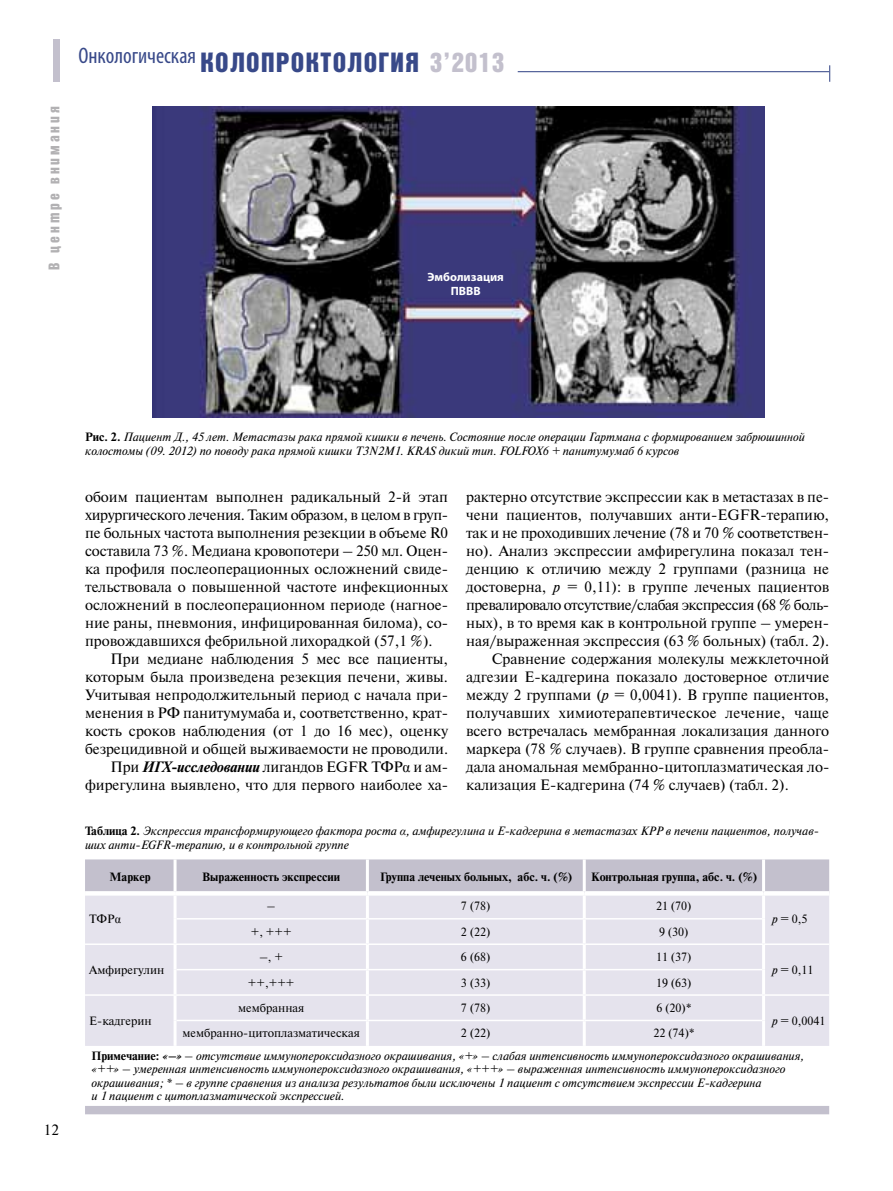
<style>
.page{position:relative;width:893px;height:1191px;background:#fff}
.page>*{position:absolute;margin:0;border:0;box-sizing:border-box;transform-origin:0 0}
.t1{font:27px "Bastion Kontrast Alt C";letter-spacing:.05em;color:#384989}
.t2{font:condensed 22.5px "Myriad Pro";color:#384989}
.t3{font:15px/18px "Newton C";color:#000}
.t4{font:15px "Newton C";letter-spacing:-.03em;color:#000}
.t5{font:15px "Bastion Kontrast Alt C";letter-spacing:.2em;color:#b2b1b3}
.t6{font:italic 12px/14.4px "Newton C";color:#000}
.t7{font:12px "Newton C";color:#000}
.t8{font:700 12px "Newton C";color:#000}
.t9{font:700 12px/13.5px "Myriad Pro";color:#fff;text-align:center}
.s1{color:#c3c0cd}
.s2{font-weight:700;font-style:normal}
.s3{font-weight:700;font-style:italic}
.s4{font-family:"Times New Roman"}
.s5{font-style:italic}
.s6{font-style:normal}
.s7{font-weight:700}
</style>
<div class="page">
<div style="left:53px;top:40px;width:7px;height:42px;background:#c3c0cd"></div>
<hr style="left:518px;top:71px;width:311px;height:1px;background:#384989">
<svg style="left:829px;top:65px;width:1px;height:17px"></svg>
<svg style="left:85px;top:859px;width:744px;height:255px"></svg>
<div style="left:85px;top:895px;width:744px;height:151px;background:#e5e3ed"></div>
<hr style="left:174px;top:859px;width:3px;height:32px;background:#fff">
<hr style="left:366px;top:859px;width:3px;height:32px;background:#fff">
<hr style="left:583px;top:859px;width:3px;height:32px;background:#fff">
<hr style="left:762px;top:859px;width:3px;height:32px;background:#fff">
<hr style="left:174px;top:895px;width:3px;height:23px;background:#fff">
<hr style="left:366px;top:895px;width:3px;height:23px;background:#fff">
<hr style="left:583px;top:895px;width:3px;height:23px;background:#fff">
<hr style="left:762px;top:895px;width:3px;height:23px;background:#fff">
<hr style="left:174px;top:918px;width:3px;height:25px;background:#fff">
<hr style="left:366px;top:919px;width:3px;height:24px;background:#fff">
<hr style="left:583px;top:919px;width:3px;height:24px;background:#fff">
<hr style="left:762px;top:918px;width:3px;height:25px;background:#fff">
<hr style="left:174px;top:945px;width:3px;height:24px;background:#fff">
<hr style="left:366px;top:945px;width:3px;height:24px;background:#fff">
<hr style="left:583px;top:945px;width:3px;height:24px;background:#fff">
<hr style="left:762px;top:945px;width:3px;height:24px;background:#fff">
<hr style="left:174px;top:969px;width:3px;height:25px;background:#fff">
<hr style="left:366px;top:970px;width:3px;height:24px;background:#fff">
<hr style="left:583px;top:970px;width:3px;height:24px;background:#fff">
<hr style="left:762px;top:969px;width:3px;height:25px;background:#fff">
<hr style="left:174px;top:995px;width:3px;height:25px;background:#fff">
<hr style="left:366px;top:995px;width:3px;height:24px;background:#fff">
<hr style="left:583px;top:995px;width:3px;height:24px;background:#fff">
<hr style="left:762px;top:995px;width:3px;height:25px;background:#fff">
<hr style="left:174px;top:1020px;width:3px;height:26px;background:#fff">
<hr style="left:366px;top:1021px;width:3px;height:25px;background:#fff">
<hr style="left:583px;top:1021px;width:3px;height:25px;background:#fff">
<hr style="left:762px;top:1020px;width:3px;height:26px;background:#fff">
<hr style="left:177px;top:918px;width:190px;height:1px;background:#fff">
<hr style="left:367px;top:918px;width:217px;height:1px;background:#fff">
<hr style="left:584px;top:918px;width:178px;height:1px;background:#fff">
<hr style="left:85px;top:943px;width:90px;height:2px;background:#fff">
<hr style="left:175px;top:943px;width:192px;height:2px;background:#fff">
<hr style="left:367px;top:943px;width:217px;height:2px;background:#fff">
<hr style="left:584px;top:943px;width:180px;height:2px;background:#fff">
<hr style="left:764px;top:943px;width:65px;height:2px;background:#fff">
<hr style="left:177px;top:969px;width:190px;height:1px;background:#fff">
<hr style="left:367px;top:969px;width:217px;height:1px;background:#fff">
<hr style="left:584px;top:969px;width:178px;height:1px;background:#fff">
<hr style="left:85px;top:994px;width:90px;height:1px;background:#fff">
<hr style="left:175px;top:994px;width:192px;height:1px;background:#fff">
<hr style="left:367px;top:994px;width:217px;height:1px;background:#fff">
<hr style="left:584px;top:994px;width:180px;height:1px;background:#fff">
<hr style="left:764px;top:994px;width:65px;height:1px;background:#fff">
<hr style="left:177px;top:1019px;width:190px;height:2px;background:#fff">
<hr style="left:367px;top:1019px;width:217px;height:2px;background:#fff">
<hr style="left:584px;top:1019px;width:178px;height:2px;background:#fff">
<hr style="left:85px;top:891px;width:90px;height:4px;background:#fff">
<hr style="left:175px;top:891px;width:192px;height:4px;background:#fff">
<hr style="left:367px;top:891px;width:217px;height:4px;background:#fff">
<hr style="left:584px;top:891px;width:180px;height:4px;background:#fff">
<hr style="left:764px;top:891px;width:65px;height:4px;background:#fff">
<img style="left:152px;top:106px;width:612px;height:311px">
<p class="t5" style="left:47px;top:269px;width:165px;rotate:-90deg">В центре внимания</p>
<h2 class="t2" style="left:78px;top:42px;width:119px">Онкологическая</h2>
<h1 class="t1" style="left:200px;top:48px;width:305px">КОЛОПРОКТОЛОГИЯ <span class="s1">3’2013</span></h1>
<p class="t9" style="left:428px;top:270px;width:78px">Эмболизация<br>ПВВВ</p>
<p class="t3" style="left:44px;top:1120px;width:16px">12</p>
<p class="t6" style="left:85px;top:430px;width:721px"><span class="s2">Рис. 2.</span> Пациент Д., 45 лет. Метастазы рака прямой кишки в печень. Состояние после операции Гартмана с формированием забрюшинной колостомы (09. 2012) по поводу рака прямой кишки T3N2M1. KRAS дикий тип. FOLFOX6 + панитумумаб 6 курсов</p>
<p class="t3" style="left:85px;top:488px;width:365px">обоим пациентам выполнен радикальный 2-й этап хирургического лечения. Таким образом, в целом в груп&shy;пе больных частота выполнения резекции в объеме R0 составила 73 %. Медиана кровопотери – 250 мл. Оцен&shy;ка профиля послеоперационных осложнений свиде&shy;тельствовала о повышенной частоте инфекционных осложнений в послеоперационном периоде (нагное&shy;ние раны, пневмония, инфицированная билома), со&shy;провождавшихся фебрильной лихорадкой (57,1 %).</p>
<p class="t3" style="left:85px;top:650px;width:365px;text-align:right">При медиане наблюдения 5 мес все пациенты, которым была произведена резекция печени, живы.<br>Учитывая непродолжительный период с начала при&shy;менения в РФ панитумумаба и, соответственно, крат&shy;кость сроков наблюдения (от 1 до 16 мес), оценку безрецидивной и общей выживаемости не проводили.<br>При <span class="s3">ИГХ-исследовании</span> лигандов EGFR ТФР<span class="s4">α</span> и ам&shy;фирегулина выявлено, что для первого наиболее ха-</p>
<p class="t3" style="left:466px;top:488px;width:365px">рактерно отсутствие экспрессии как в метастазах в пе-</p>
<p class="t3" style="left:466px;top:506px;width:365px">чени пациентов, получавших анти-EGFR-терапию,</p>
<p class="t3" style="left:466px;top:524px;width:365px">так и не проходивших лечение (78 и 70 % соответствен-</p>
<p class="t3" style="left:466px;top:542px;width:363px">но). Анализ экспрессии амфирегулина показал тен-</p>
<p class="t3" style="left:466px;top:560px;width:365px">денцию к отличию между 2 группами (разница не</p>
<p class="t3" style="left:466px;top:578px;width:365px">достоверна, <span class="s5">р</span> = 0,11): в группе леченых пациентов</p>
<p class="t4" style="left:466px;top:597px;width:363px">превалировало отсутствие/слабая экспрессия (68 % боль-</p>
<p class="t3" style="left:466px;top:614px;width:365px">ных), в то время как в контрольной группе – умерен-</p>
<p class="t3" style="left:466px;top:632px;width:365px">ная/выраженная экспрессия (63 % больных) (табл. 2).</p>
<p class="t3" style="left:492px;top:650px;width:339px">Сравнение содержания молекулы межклеточной</p>
<p class="t3" style="left:466px;top:668px;width:365px">адгезии Е-кадгерина показало достоверное отличие</p>
<p class="t3" style="left:466px;top:686px;width:365px">между 2 группами (<span class="s5">р</span> = 0,0041). В группе пациентов,</p>
<p class="t3" style="left:466px;top:704px;width:365px">получавших химиотерапевтическое лечение, чаще</p>
<p class="t3" style="left:466px;top:722px;width:365px">всего встречалась мембранная локализация данного</p>
<p class="t3" style="left:466px;top:740px;width:365px">маркера (78 % случаев). В группе сравнения преобла-</p>
<p class="t3" style="left:466px;top:758px;width:365px">дала аномальная мембранно-цитоплазматическая ло-</p>
<p class="t3" style="left:466px;top:776px;width:324px">кализация Е-кадгерина (74 % случаев) (табл. 2).</p>
<p class="t6" style="left:85px;top:823px;width:735px"><span class="s2">Таблица 2.</span> Экспрессия трансформирующего фактора роста <span class="s4">α</span>, амфирегулина и Е-кадгерина в метастазах КРР в печени пациентов, получав&shy;ших анти-EGFR-терапию, и в контрольной группе</p>
<p class="t8" style="left:110px;top:869px;width:43px">Маркер</p>
<p class="t8" style="left:202px;top:869px;width:140px">Выраженность экспрессии</p>
<p class="t8" style="left:380px;top:869px;width:193px">Группа леченых больных, абс. ч. (%)</p>
<p class="t8" style="left:591px;top:869px;width:167px">Контрольная группа, абс. ч. (%)</p>
<p class="t7" style="left:89px;top:912px;width:33px">ТФР<span class="s4">α</span></p>
<p class="t7" style="left:267px;top:899px;width:10px">–</p>
<p class="t7" style="left:461px;top:899px;width:31px">7 (78)</p>
<p class="t7" style="left:656px;top:899px;width:37px">21 (70)</p>
<p class="t7" style="left:772px;top:912px;width:37px"><span class="s5">р</span> = 0,5</p>
<p class="t7" style="left:251px;top:925px;width:42px">+, +++</p>
<p class="t7" style="left:461px;top:925px;width:31px">2 (22)</p>
<p class="t7" style="left:659px;top:925px;width:31px">9 (30)</p>
<p class="t7" style="left:89px;top:963px;width:76px">Амфирегулин</p>
<p class="t7" style="left:259px;top:950px;width:25px">–, +</p>
<p class="t7" style="left:461px;top:950px;width:31px">6 (68)</p>
<p class="t7" style="left:656px;top:950px;width:37px">11 (37)</p>
<p class="t7" style="left:248px;top:976px;width:48px">++,+++</p>
<p class="t7" style="left:461px;top:976px;width:31px">3 (33)</p>
<p class="t7" style="left:656px;top:976px;width:37px">19 (63)</p>
<p class="t7" style="left:772px;top:963px;width:43px"><span class="s5">р</span> = 0,11</p>
<p class="t7" style="left:238px;top:1001px;width:68px">мембранная</p>
<p class="t7" style="left:461px;top:1001px;width:31px">7 (78)</p>
<p class="t7" style="left:656px;top:1001px;width:37px">6 (20)*</p>
<p class="t7" style="left:772px;top:1014px;width:55px"><span class="s5">р</span> = 0,0041</p>
<p class="t7" style="left:89px;top:1014px;width:64px">Е-кадгерин</p>
<p class="t6" style="left:91px;top:1022px;width:714px;line-height:22.5px;text-indent:562px"><span class="s6">22 (74)*<br></span><span class="s2">Примечание:</span> <span class="s7">«–»</span> – отсутствие иммунопероксидазного окрашивания, «+» – слабая интенсивность иммунопероксидазного окрашивания,</p>
<p class="t6" style="left:91px;top:1062px;width:695px;line-height:13.5px">«++» – умеренная интенсивность иммунопероксидазного окрашивания, «+++» – выраженная интенсивность иммунопероксидазного окрашивания; * – в группе сравнения из анализа результатов были исключены 1 пациент с отсутствием экспрессии Е-кадгерина<br>и 1 пациент с цитоплазматической экспрессией.</p>
<p class="t7" style="left:182px;top:1026px;width:179px">мембранно-цитоплазматическая</p>
<p class="t7" style="left:461px;top:1026px;width:31px">2 (22)</p>
</div>
